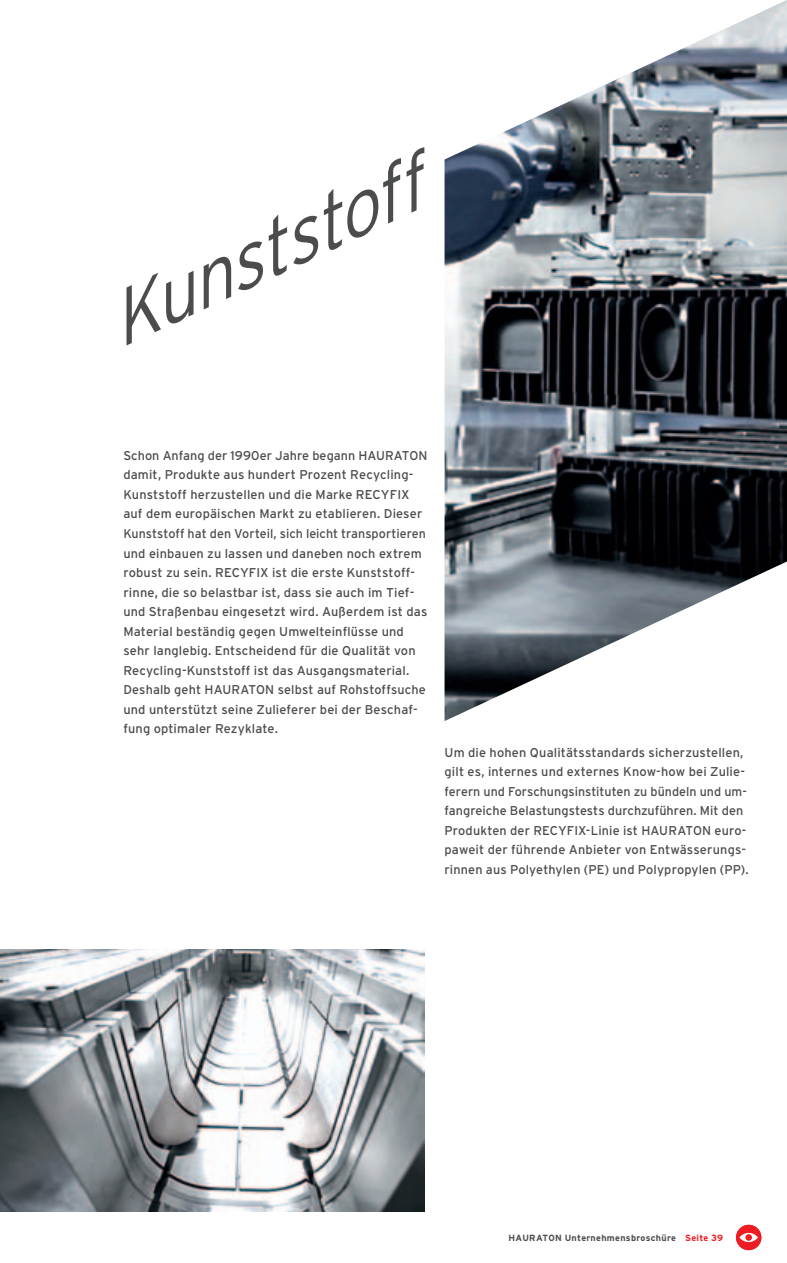
<style>
.page{position:relative;width:787px;height:1263px;background:#fff}
.page>*{position:absolute;margin:0;border:0;box-sizing:border-box;transform-origin:0 0}
.t1{font:italic 300 75px "Interstate";color:#4b4c4d}
.t2{font:12.75px/19.5px "Interstate";letter-spacing:.01em;color:#4b4c4d}
.t3{font:700 9px "Interstate";letter-spacing:.03em;color:#4b4c4d}
.s1{color:#ee1d23}
</style>
<div class="page">
<div style="left:736px;top:1225px;width:25px;height:25px;background:#ee1d23;border-radius:50%"></div>
<svg style="left:739px;top:1233px;width:19px;height:9px"></svg>
<div style="left:745px;top:1234px;width:7px;height:7px;background:#ee1d23;border-radius:50%"></div>
<img style="left:444px;top:0;width:343px;height:721px">
<img style="left:0;top:949px;width:424px;height:263px">
<h1 class="t1" style="left:91px;top:286px;width:340px;rotate:-25deg">Kunststoff</h1>
<p class="t2" style="left:123px;top:446px;width:305px">Schon Anfang der 1990er Jahre begann HAU RATON damit, Produkte aus hundert Prozent Recycling-Kunststoff herzustellen und die Marke RECYFIX auf dem europäischen Markt zu etablieren. Dieser Kunststoff hat den Vorteil, sich leicht transportieren und einbauen zu lassen und daneben noch extrem robust zu sein. RECYFIX ist die erste Kunststoff&shy;rinne, die so belastbar ist, dass sie auch im Tief&shy;und Straßenbau eingesetzt wird. Außerdem ist das Material beständig gegen U mwelteinflüsse und sehr langlebig. Entscheidend für die Qualität von Recycling-Kunststoff ist das Ausgangsmaterial.<br>Deshalb geht HAU RATON selbst auf Rohstoffsuche und unterstützt seine Zulieferer bei der Beschaf&shy;fung optimaler Rezyklate.</p>
<p class="t2" style="left:444px;top:742px;width:305px">U m die hohen Qualitätsstandards sicherzustellen, gilt es, internes und externes Know-how bei Zulie&shy;ferern und Forschungsinstituten zu bündeln und um&shy;fangreiche Belastungstests durchzuführen. Mit den Produkten der RECYFIX-Linie ist HAU RATON euro&shy;paweit der führende Anbieter von Entwässerungs&shy;rinnen aus Polyethylen (PE) und Polypropylen (PP).</p>
<p class="t3" style="left:508px;top:1233px;width:216px">Hauraton U nternehmensbroschüre <span class="s1">Seite 39</span></p>
</div>
